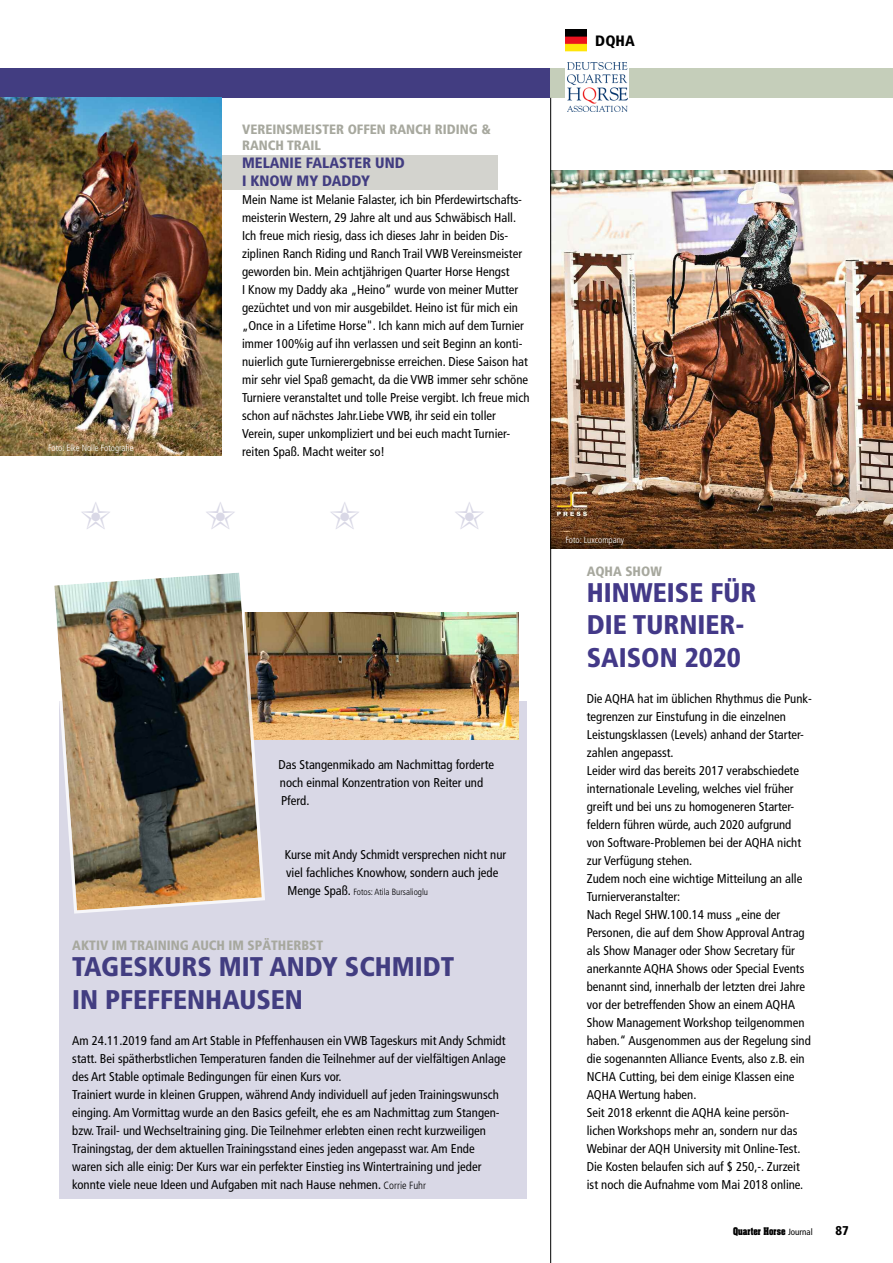
<style>
.page{position:relative;width:893px;height:1263px;background:#fff}
.page>*{position:absolute;margin:0;border:0;box-sizing:border-box;transform-origin:0 0}
.t1{font:900 condensed 27px/32.4px "Frutiger";color:#423d81}
.t2{font:900 condensed 27px/32.4px "Frutiger";color:#433988}
.t3{font:900 condensed 15px/18px "Frutiger";color:#423d81}
.t4{font:900 condensed 15px "Frutiger";color:#000}
.t5{font:900 condensed 13.5px/16.2px "Frutiger";color:#a7a89e}
.t6{font:condensed 12.75px/18px "Frutiger";color:#000}
.t7{font:900 condensed 12.75px "Frutiger";color:#000}
.t8{font:300 condensed 9px "Frutiger";color:#fff}
.t9{font:300 condensed 9px "Frutiger";color:#000}
.t10{font:700 9px "Aachen";color:#000;scale:.8 1}
.s1{font-weight:400;font-size:12.75px}
.s2{font-weight:300;font-size:10.5px}
.s3{font-family:"Frutiger";font-weight:400;font-stretch:condensed}
</style>
<div class="page">
<div style="left:60px;top:702px;width:467px;height:497px;background:#d9d8e6"></div>
<div style="left:0;top:155px;width:497px;height:34px;background:#d3d3ce"></div>
<div style="left:0;top:68px;width:551px;height:30px;background:#423d81"></div>
<img style="left:267px;top:612px;width:252px;height:128px">
<img style="left:566px;top:30px;width:21px;height:21px">
<div style="left:551px;top:68px;width:342px;height:30px;background:#c5ceba"></div>
<div style="left:566px;top:60px;width:63px;height:55px;background:#fff"></div>
<img style="left:568px;top:62px;width:59px;height:50px">
<img style="left:551px;top:170px;width:342px;height:379px">
<img style="left:0;top:98px;width:221px;height:357px">
<hr style="left:550px;top:98px;width:1px;height:1165px;background:#000">
<img style="left:54px;top:572px;width:213px;height:343px">
<p class="t8" style="left:48px;top:444px;width:87px">Foto: Elke Nolle Fotografie</p>
<p class="t5" style="left:242px;top:122px;width:250px">VEREINSMEISTER OFFEN RANCH RIDING &amp;<br>RANCH TRAIL</p>
<p class="t3" style="left:242px;top:155px;width:164px">MELANIE FALASTER UND<br>I KNOW MY DADDY</p>
<p class="t6" style="left:242px;top:191px;width:289px">Mein Name ist Melanie Falaster, ich bin Pferdewirtschafts&shy;meisterin Western, 29 Jahre alt und aus Schwäbisch Hall.<br>Ich freue mich riesig, dass ich dieses Jahr in beiden Dis&shy;ziplinen Ranch Riding und Ranch Trail VWB Vereinsmeister geworden bin. Mein achtjährigen Quarter Horse Hengst<br>I Know my Daddy aka „Heino“ wurde von meiner Mutter gezüchtet und von mir ausgebildet. Heino ist für mich ein „Once in a Lifetime Horse". Ich kann mich auf dem Turnier immer 100%ig auf ihn verlassen und seit Beginn an konti&shy;nuierlich gute Turnierergebnisse erreichen. Diese Saison hat mir sehr viel Spaß gemacht, da die VWB immer sehr schöne Turniere veranstaltet und tolle Preise vergibt. Ich freue mich schon auf nächstes Jahr.Liebe VWB, ihr seid ein toller Verein, super unkompliziert und bei euch macht Turnier&shy;reiten Spaß. Macht weiter so!</p>
<p class="t6" style="left:279px;top:757px;width:217px">Das Stangenmikado am Nachmittag forderte noch einmal Konzentration von Reiter und<br>Pferd.</p>
<p class="t6" style="left:285px;top:847px;width:223px">Kurse mit Andy Schmidt versprechen nicht nur viel fachliches Knowhow, sondern auch jede</p>
<p class="t9" style="left:287px;top:888px;width:142px"><span class="s1">Menge Spaß.</span> Fotos: Atila Bursalioglu</p>
<p class="t5" style="left:72px;top:938px;width:252px">AKTIV IM TRAINING AUCH IM SPÄTHERBST</p>
<h1 class="t1" style="left:72px;top:953px;width:384px">TAGESKURS MIT ANDY SCHMIDT<br>IN PFEFFENHAUSEN</h1>
<p class="t6" style="left:72px;top:1032px;width:435px">Am 24.11.2019 fand am Art Stable in Pfeffenhausen ein VWB Tageskurs mit Andy Schmidt statt. Bei spätherbstlichen Temperaturen fanden die Teilnehmer auf der vielfältigen Anlage des Art Stable optimale Bedingungen für einen Kurs vor.<br>Trainiert wurde in kleinen Gruppen, während Andy individuell auf jeden Trainingswunsch einging. Am Vormittag wurde an den Basics gefeilt, ehe es am Nachmittag zum Stangen&shy;bzw. Trail- und Wechseltraining ging. Die Teilnehmer erlebten einen recht kurzweiligen Trainingstag, der dem aktuellen Trainingsstand eines jeden angepasst war. Am Ende waren sich alle einig: Der Kurs war ein perfekter Einstieg ins Wintertraining und jeder konnte viele neue Ideen und Aufgaben mit nach Hause nehmen. <span class="s2">Corrie Fuhr</span></p>
<p class="t4" style="left:595px;top:34px;width:41px">DQHA</p>
<p class="t8" style="left:566px;top:536px;width:60px">Foto: Luxcompany</p>
<p class="t5" style="left:587px;top:564px;width:77px">AQHA SHOW</p>
<h1 class="t2" style="left:587px;top:579px;width:171px">HINWEISE FÜR<br>DIE TURNIER-<br>SAISON 2020</h1>
<p class="t6" style="left:587px;top:690px;width:227px">Die AQHA hat im üblichen Rhythmus die Punk&shy;tegrenzen zur Einstufung in die einzelnen Leistungsklassen (Levels) anhand der Starter&shy;zahlen angepasst.<br>Leider wird das bereits 2017 verabschiedete internationale Leveling, welches viel früher greift und bei uns zu homogeneren Starter&shy;feldern führen würde, auch 2020 aufgrund von Software-Problemen bei der AQHA nicht zur Verfügung stehen.<br>Zudem noch eine wichtige Mitteilung an alle Turnierveranstalter:<br>Nach Regel SHW.100.14 muss „eine der Personen, die auf dem Show Approval Antrag als Show Manager oder Show Secretary für anerkannte AQHA Shows oder Special Events benannt sind, innerhalb der letzten drei Jahre vor der betreffenden Show an einem AQHA Show Management Workshop teilgenommen haben.“ Ausgenommen aus der Regelung sind die sogenannten Alliance Events, also z.B. ein NCHA Cutting, bei dem einige Klassen eine AQHA Wertung haben.<br>Seit 2018 erkennt die AQHA keine persön&shy;lichen Workshops mehr an, sondern nur das Webinar der AQH University mit Online-Test.<br>Die Kosten belaufen sich auf $ 250,-. Zurzeit ist noch die Aufnahme vom Mai 2018 online.</p>
<p class="t10" style="left:733px;top:1226px;width:101px">Quarter Horse <span class="s3">Journal</span></p>
<p class="t7" style="left:835px;top:1225px;width:15px">87</p>
</div>
